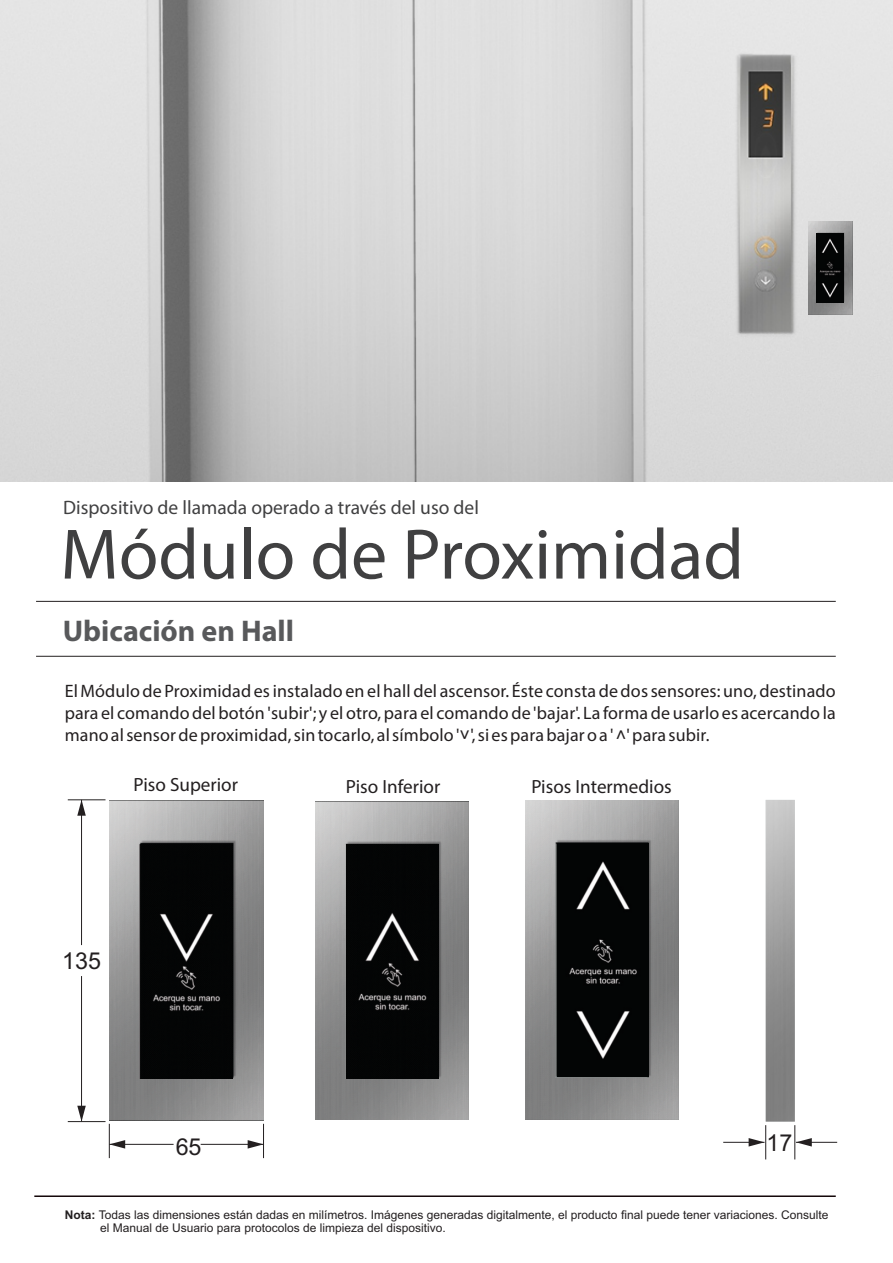
<style>
.page{position:relative;width:893px;height:1263px;background:#fff}
.page>*{position:absolute;margin:0;border:0;box-sizing:border-box;transform-origin:0 0}
.t1{font:72px "Myriad Pro";color:#404041}
.t2{font:700 30px "Myriad Pro";color:#58595b}
.t3{font:23.25px "Arial";color:#231f20}
.t4{font:19.5px "Myriad Pro";color:#404041}
.t5{font:19.2px "Myriad Pro";color:#231f20}
.t6{font:18px/22px "Myriad Pro";letter-spacing:.01em;color:#231f20;text-align:justify}
.t7{font:12px/13.4px "Arial";color:#231f20}
.s1{font-family:"Arial"}
.s2{font-weight:700}
</style>
<div class="page">
<img style="left:0;top:0;width:893px;height:481px">
<div style="left:792px;top:0;width:81px;height:375px;background:#e2e2e2"></div>
<img style="left:730px;top:0;width:73px;height:351px">
<img style="left:808px;top:221px;width:44px;height:93px">
<img style="left:525px;top:800px;width:154px;height:320px">
<img style="left:315px;top:801px;width:154px;height:318px">
<img style="left:110px;top:801px;width:154px;height:320px">
<hr style="left:68px;top:1121px;width:38px;height:1px;background:#231f20">
<hr style="left:68px;top:799px;width:38px;height:1px;background:#231f20">
<hr style="left:81px;top:976px;width:1px;height:145px;background:#231f20">
<svg style="left:77px;top:1106px;width:9px;height:14px"></svg>
<hr style="left:81px;top:800px;width:1px;height:145px;background:#231f20">
<svg style="left:77px;top:800px;width:9px;height:16px"></svg>
<hr style="left:263px;top:1124px;width:1px;height:34px;background:#231f20">
<hr style="left:109px;top:1124px;width:1px;height:34px;background:#231f20">
<hr style="left:201px;top:1144px;width:63px;height:1px;background:#231f20">
<svg style="left:248px;top:1140px;width:15px;height:8px"></svg>
<hr style="left:109px;top:1144px;width:65px;height:1px;background:#231f20">
<svg style="left:109px;top:1140px;width:16px;height:8px"></svg>
<img style="left:766px;top:800px;width:29px;height:321px">
<hr style="left:795px;top:1125px;width:1px;height:34px;background:#231f20">
<hr style="left:765px;top:1125px;width:1px;height:34px;background:#231f20">
<hr style="left:796px;top:1142px;width:41px;height:1px;background:#231f20">
<svg style="left:796px;top:1138px;width:16px;height:8px"></svg>
<hr style="left:723px;top:1142px;width:41px;height:1px;background:#231f20">
<svg style="left:749px;top:1138px;width:15px;height:8px"></svg>
<hr style="left:34px;top:1195px;width:802px;height:2px;background:#140709">
<hr style="left:36px;top:601px;width:800px;height:1px;background:#231f20">
<hr style="left:36px;top:656px;width:800px;height:1px;background:#231f20">
<div style="left:347px;top:844px;width:91px;height:235px;background:#030505"></div>
<img style="left:558px;top:843px;width:90px;height:234px">
<div style="left:140px;top:844px;width:93px;height:234px;background:#030505"></div>
<img style="left:817px;top:233px;width:26px;height:69px">
<p class="t4" style="left:63px;top:500px;width:417px">Dispositivo de llamada operado a través del uso del</p>
<h1 class="t1" style="left:61px;top:524px;width:685px">Módulo de Proximidad</h1>
<h2 class="t2" style="left:63px;top:618px;width:233px">Ubicación en Hall</h2>
<p class="t6" style="left:65px;top:682px;width:773px">El Módulo de Proximidad es instalado en el hall del ascensor. Éste consta de dos sensores: uno, destinado para el comando del botón 'subir'; y el otro, para el comando de 'bajar'. La forma de usarlo es acercando la mano al sensor de proximidad, sin tocarlo, al símbolo '<span class="s1">˅</span>', si es para bajar o a ' <span class="s1">˄</span>' para subir.</p>
<p class="t5" style="left:134px;top:777px;width:106px">Piso Superior</p>
<p class="t5" style="left:346px;top:779px;width:96px">Piso Inferior</p>
<p class="t5" style="left:531px;top:779px;width:142px">Pisos Intermedios</p>
<p class="t3" style="left:62px;top:952px;width:40px">135</p>
<p class="t3" style="left:176px;top:1138px;width:27px">65</p>
<p class="t3" style="left:767px;top:1133px;width:27px">17</p>
<p class="t7" style="left:100px;top:1209px;width:730px;text-indent:-36px"><span class="s2">Nota:</span> Todas las dimensiones están dadas en milímetros. Imágenes generadas digitalmente, el producto final puede tener variaciones. Consulte el Manual de Usuario para protocolos de limpieza del dispositivo.</p>
</div>
